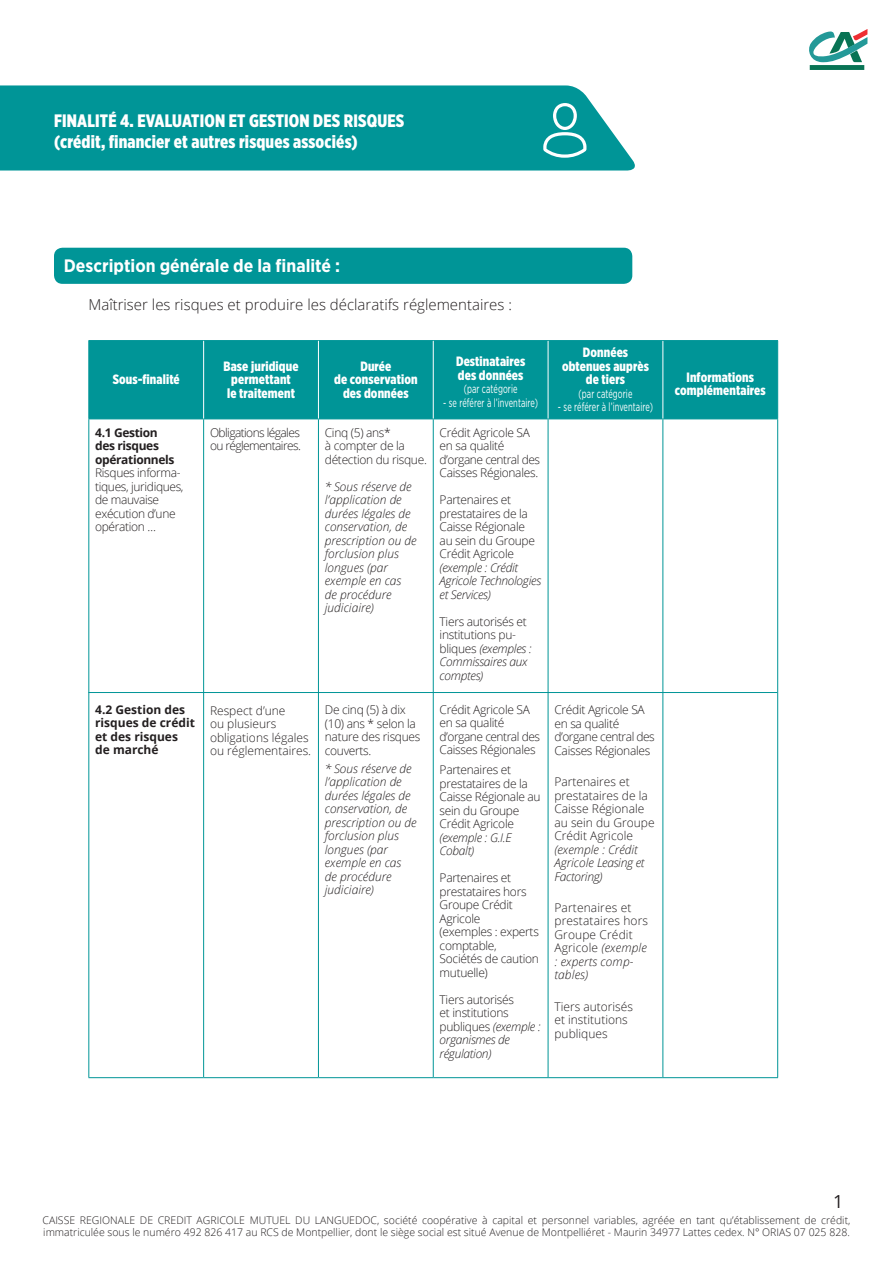
<style>
.page{position:relative;width:893px;height:1263px;background:#fff}
.page>*{position:absolute;margin:0;border:0;box-sizing:border-box;transform-origin:0 0}
.t1{font:900 18px/21.6px "Gotham X Narrow";letter-spacing:.01em;color:#fff}
.t2{font:700 18px "Gotham Narrow";color:#fff}
.t3{font:18px "Open Sans";color:#231f20}
.t4{font:300 15px "Open Sans";color:#231f20}
.t5{font:900 13.5px/13.5px "Gotham X Narrow";letter-spacing:.01em;color:#fff;text-align:center}
.t6{font:300 12px/13.5px "Open Sans";letter-spacing:-.025em;color:#231f20}
.t7{font:italic 300 12px/13.5px "Open Sans";color:#231f20}
.t8{font:300 12px/13.5px "Open Sans";color:#231f20}
.t9{font:300 12px/13.5px "Open Sans";letter-spacing:.01em;color:#231f20}
.t10{font:12px "Gotham Narrow";letter-spacing:.01em;color:#fff;scale:.72 1}
.t11{font:italic 300 12px/13.5px "Open Sans";letter-spacing:-.025em;color:#231f20}
.t12{font:700 12px/13.5px "Open Sans";color:#231f20}
.t13{font:300 12px/13.5px "Open Sans";letter-spacing:-.05em;color:#231f20}
.t14{font:700 12px/13.5px "Open Sans";letter-spacing:-.03em;color:#231f20}
.t15{font:300 10.5px/12.6px "Open Sans";color:#231f20}
.s1{font-style:italic}
</style>
<div class="page">
<svg style="left:809px;top:29px;width:58px;height:41px"></svg>
<div style="left:54px;top:248px;width:578px;height:36px;background:#009597;border-radius:9px"></div>
<div style="left:0;top:85px;width:635px;height:86px;background:#009597"></div>
<svg style="left:543px;top:103px;width:43px;height:55px"></svg>
<div style="left:89px;top:341px;width:688px;height:77px;background:#009597"></div>
<hr style="left:88px;top:419px;width:1px;height:658px;background:#009597">
<hr style="left:203px;top:419px;width:1px;height:658px;background:#009597">
<hr style="left:318px;top:419px;width:1px;height:658px;background:#009597">
<hr style="left:433px;top:419px;width:1px;height:658px;background:#009597">
<hr style="left:548px;top:419px;width:1px;height:658px;background:#009597">
<hr style="left:662px;top:419px;width:1px;height:658px;background:#009597">
<hr style="left:777px;top:419px;width:1px;height:658px;background:#009597">
<hr style="left:88px;top:1077px;width:116px;height:1px;background:#009597">
<hr style="left:204px;top:1077px;width:114px;height:1px;background:#009597">
<hr style="left:318px;top:1077px;width:115px;height:1px;background:#009597">
<hr style="left:433px;top:1077px;width:115px;height:1px;background:#009597">
<hr style="left:548px;top:1077px;width:115px;height:1px;background:#009597">
<hr style="left:663px;top:1077px;width:115px;height:1px;background:#009597">
<hr style="left:88px;top:340px;width:116px;height:1px;background:#009597">
<hr style="left:88px;top:341px;width:1px;height:77px;background:#009597">
<hr style="left:204px;top:340px;width:114px;height:1px;background:#009597">
<hr style="left:318px;top:340px;width:115px;height:1px;background:#009597">
<hr style="left:433px;top:340px;width:115px;height:1px;background:#009597">
<hr style="left:548px;top:340px;width:115px;height:1px;background:#009597">
<hr style="left:663px;top:340px;width:115px;height:1px;background:#009597">
<hr style="left:777px;top:341px;width:1px;height:77px;background:#009597">
<hr style="left:88px;top:418px;width:116px;height:1px;background:#009597">
<hr style="left:204px;top:418px;width:114px;height:1px;background:#009597">
<hr style="left:318px;top:418px;width:115px;height:1px;background:#009597">
<hr style="left:433px;top:418px;width:115px;height:1px;background:#009597">
<hr style="left:548px;top:418px;width:115px;height:1px;background:#009597">
<hr style="left:663px;top:418px;width:115px;height:1px;background:#009597">
<hr style="left:203px;top:341px;width:1px;height:77px;background:#fff">
<hr style="left:318px;top:341px;width:1px;height:77px;background:#fff">
<hr style="left:433px;top:341px;width:1px;height:77px;background:#fff">
<hr style="left:548px;top:341px;width:1px;height:77px;background:#fff">
<hr style="left:662px;top:341px;width:1px;height:77px;background:#fff">
<hr style="left:88px;top:692px;width:689px;height:1px;background:#009597">
<h1 class="t1" style="left:54px;top:109px;width:352px">FINALITÉ 4. EVALUATION ET GESTION DES RISQUES (crédit, financier et autres risques associés)</h1>
<h1 class="t2" style="left:64px;top:254px;width:278px">Description générale de la finalité :</h1>
<p class="t4" style="left:88px;top:294px;width:425px">Maîtriser les risques et produire les déclaratifs réglementaires :</p>
<p class="t5" style="left:113px;top:373px;width:69px">Sous-finalité</p>
<p class="t14" style="left:95px;top:425px;width:81px">4.1 Gestion des risques opérationnels</p>
<p class="t6" style="left:95px;top:466px;width:90px">Risques informa&shy;tiques, juridiques, de mauvaise exécution d’une opération …</p>
<p class="t12" style="left:95px;top:702px;width:101px">4.2 Gestion des risques de crédit et des risques de marché</p>
<p class="t5" style="left:224px;top:359px;width:76px">Base juridique permettant<br>le traitement</p>
<p class="t5" style="left:334px;top:359px;width:85px">Durée<br>de conservation des données</p>
<p class="t5" style="left:456px;top:355px;width:71px;text-align:left">Destinataires des données</p>
<p class="t10" style="left:464px;top:382px;width:76px">(par catégorie</p>
<p class="t10" style="left:443px;top:395px;width:133px">- se référer à l’inventaire)</p>
<p class="t13" style="left:210px;top:425px;width:92px">Obligations légales ou réglementaires.</p>
<p class="t6" style="left:325px;top:425px;width:104px">Cinq (5) ans*<br>à compter de la détection du risque.</p>
<p class="t7" style="left:325px;top:479px;width:93px">* Sous réserve de l’application de durées légales de conservation, de prescription ou de forclusion plus longues (par exemple en cas<br>de procédure judiciaire)</p>
<p class="t8" style="left:210px;top:703px;width:103px">Respect d’une<br>ou plusieurs obligations légales ou réglementaires.</p>
<p class="t6" style="left:325px;top:703px;width:97px">De cinq (5) à dix (10) ans * selon la nature des risques couverts.</p>
<p class="t7" style="left:325px;top:761px;width:93px">* Sous réserve de l’application de durées légales de conservation, de prescription ou de forclusion plus longues (par exemple en cas<br>de procédure judiciaire)</p>
<p class="t6" style="left:440px;top:425px;width:102px">Crédit Agricole SA en sa qualité d’organe central des<br>Caisses Régionales.</p>
<p class="t6" style="left:440px;top:493px;width:97px">Partenaires et prestataires de la<br>Caisse Régionale au sein du Groupe<br>Crédit Agricole</p>
<p class="t11" style="left:440px;top:560px;width:103px">(exemple : Crédit<br>Agricole Technologies et Services)</p>
<p class="t6" style="left:440px;top:614px;width:94px">Tiers autorisés et institutions pu&shy;bliques <span class="s1">(exemples :<br>Commissaires aux comptes)</span></p>
<p class="t6" style="left:440px;top:702px;width:102px">Crédit Agricole SA en sa qualité d’organe central des<br>Caisses Régionales</p>
<p class="t6" style="left:440px;top:763px;width:103px">Partenaires et prestataires de la<br>Caisse Régionale au sein du Groupe<br>Crédit Agricole</p>
<p class="t11" style="left:440px;top:830px;width:74px">(exemple : G.I.E<br>Cobalt)</p>
<p class="t6" style="left:440px;top:871px;width:101px">Partenaires et prestataires hors<br>Groupe Crédit<br>Agricole<br>(exemples : experts comptable,<br>Sociétés de caution mutuelle)</p>
<p class="t6" style="left:440px;top:992px;width:103px">Tiers autorisés<br>et institutions publiques <span class="s1">(exemple : organismes de régulation)</span></p>
<p class="t5" style="left:562px;top:346px;width:88px">Données obtenues auprès de tiers</p>
<p class="t10" style="left:578px;top:386px;width:76px">(par catégorie</p>
<p class="t10" style="left:558px;top:400px;width:133px">- se référer à l’inventaire)</p>
<p class="t6" style="left:554px;top:703px;width:102px">Crédit Agricole SA en sa qualité d’organe central des<br>Caisses Régionales</p>
<p class="t8" style="left:554px;top:775px;width:102px">Partenaires et prestataires de la<br>Caisse Régionale au sein du Groupe<br>Crédit Agricole</p>
<p class="t7" style="left:554px;top:842px;width:92px">(exemple : Crédit<br>Agricole Leasing et<br>Factoring)</p>
<p class="t9" style="left:554px;top:900px;width:95px">Partenaires et prestataires hors<br>Groupe Crédit<br>Agricole <span class="s1">(exemple : experts comp&shy;tables)</span></p>
<p class="t8" style="left:554px;top:999px;width:80px">Tiers autorisés et institutions publiques</p>
<p class="t5" style="left:675px;top:370px;width:92px">Informations complémentaires</p>
<h1 class="t3" style="left:833px;top:1189px;width:12px">1</h1>
<p class="t15" style="left:43px;top:1213px;width:809px">CAISSE REGIONALE DE CREDIT AGRICOLE MUTUEL DU LANGUEDOC, société coopérative à capital et personnel variables, agréée en tant qu’établissement de crédit, immatriculée sous le numéro 492 826 417 au RCS de Montpellier, dont le siège social est situé Avenue de Montpelliéret - Maurin 34977 Lattes cedex. N° ORIAS 07 025 828.</p>
</div>
